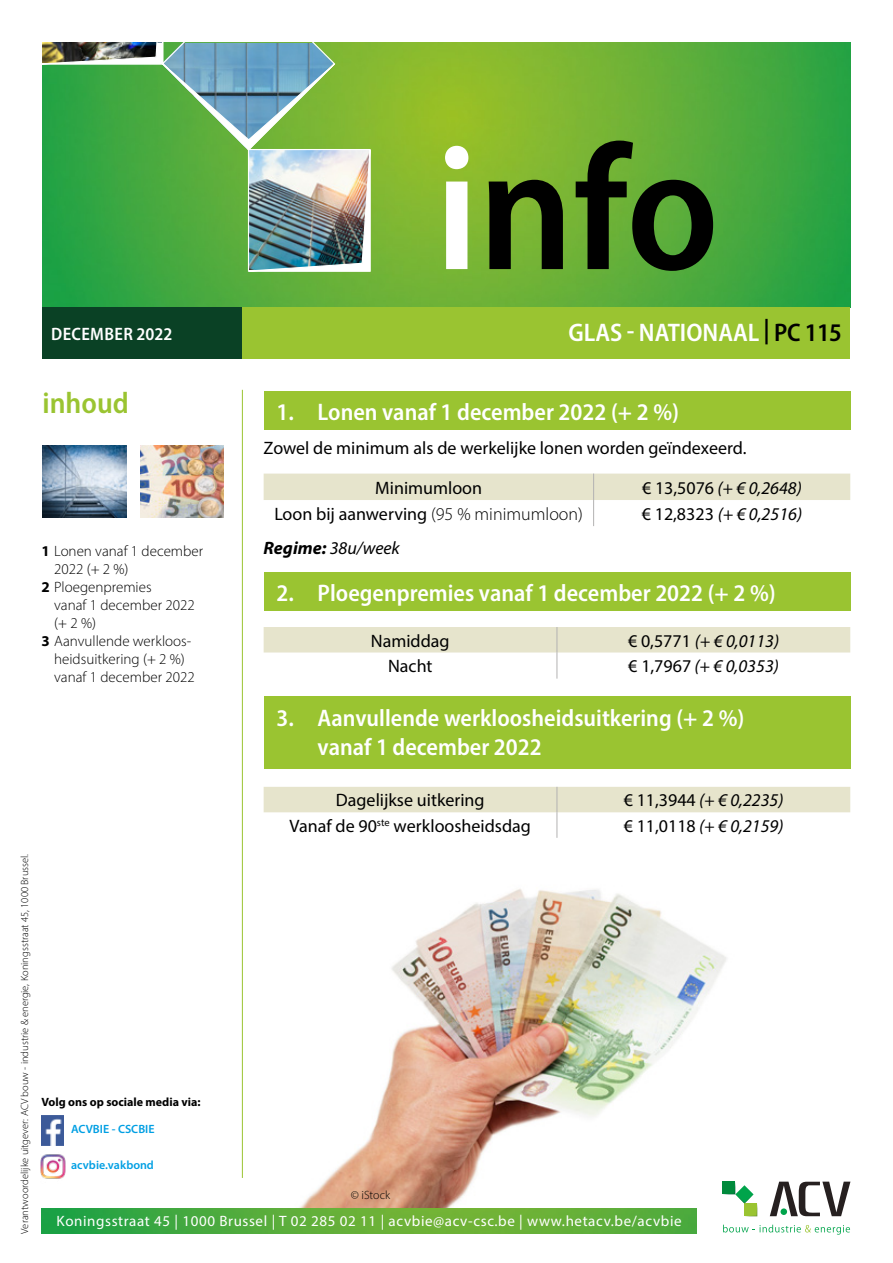
<style>
.page{position:relative;width:893px;height:1263px;background:#fff}
.page>*{position:absolute;margin:0;border:0;box-sizing:border-box;transform-origin:0 0}
.t1{font:600 semi-condensed 179.7px "Myriad Pro";color:#000}
.t2{font:600 semi-condensed 30px "Myriad Pro";color:#9ac431}
.t3{font:600 semi-condensed 25.5px "Myriad Pro";color:#fff}
.t4{font:600 semi-condensed 24px/28.8px "Myriad Pro";color:#fff}
.t5{font:18px "Myriad Pro";color:#000}
.t6{font:italic 18px "Myriad Pro";color:#000}
.t7{font:600 semi-condensed 18px "Myriad Pro";letter-spacing:.02em;color:#fff}
.t8{font:300 15px "Myriad Pro";color:#000}
.t9{font:15px "Myriad Pro";letter-spacing:.04em;color:#fff}
.t10{font:600 12px "Myriad Pro";color:#009fe3}
.t11{font:700 12px "Myriad Pro";color:#000}
.t12{font:300 12px "Myriad Pro";color:#000}
.t13{font:300 10.5px "Myriad Pro";color:#000}
.s1{color:#fff}
.s2{color:#000}
.s3{font-weight:700}
.s4{font-style:normal}
.s5{font-weight:300}
</style>
<div class="page">
<img style="left:43px;top:445px;width:83px;height:73px">
<img style="left:140px;top:445px;width:84px;height:73px">
<hr style="left:242px;top:390px;width:1px;height:788px;background:#9ac431">
<div style="left:264px;top:391px;width:586px;height:38px;background:#9ac431"></div>
<img style="left:299px;top:889px;width:459px;height:319px">
<img style="left:42px;top:1208px;width:655px;height:25px">
<svg style="left:770px;top:1181px;width:80px;height:35px"></svg>
<svg style="left:723px;top:1225px;width:127px;height:9px"></svg>
<svg style="left:722px;top:1181px;width:35px;height:35px"></svg>
<div style="left:264px;top:696px;width:586px;height:73px;background:#9ac431"></div>
<div style="left:264px;top:572px;width:586px;height:38px;background:#9ac431"></div>
<svg style="left:264px;top:474px;width:586px;height:52px"></svg>
<svg style="left:264px;top:627px;width:586px;height:52px"></svg>
<svg style="left:264px;top:787px;width:586px;height:51px"></svg>
<img style="left:43px;top:43px;width:807px;height:264px">
<div style="left:43px;top:308px;width:807px;height:51px;background:#9ac431"></div>
<div style="left:43px;top:308px;width:199px;height:51px;background:#0a4125"></div>
<img style="left:42px;top:43px;width:329px;height:229px">
<img style="left:42px;top:1115px;width:22px;height:30px">
<img style="left:40px;top:1154px;width:26px;height:25px">
<h1 class="t1" style="left:435px;top:96px;width:286px"><span class="s1">i</span>nfo</h1>
<p class="t7" style="left:51px;top:323px;width:123px">DECEMBER 2022</p>
<h3 class="t3" style="left:568px;top:317px;width:275px">GLAS - NATIONAAL <span class="s2">| PC 115</span></h3>
<h2 class="t2" style="left:43px;top:384px;width:88px">inhoud</h2>
<p class="t8" style="left:41px;top:542px;width:163px"><span class="s3">1</span> Lonen vanaf 1 december</p>
<p class="t8" style="left:54px;top:560px;width:76px">2022 (+ 2 %)</p>
<p class="t8" style="left:41px;top:578px;width:112px"><span class="s3">2</span> Ploegenpremies</p>
<p class="t8" style="left:54px;top:596px;width:142px">vanaf 1 december 2022</p>
<p class="t8" style="left:54px;top:614px;width:43px">(+ 2 %)</p>
<p class="t8" style="left:41px;top:632px;width:151px"><span class="s3">3</span> Aanvullende werkloos-</p>
<p class="t8" style="left:54px;top:650px;width:132px">heidsuitkering (+ 2 %)</p>
<p class="t8" style="left:54px;top:668px;width:142px">vanaf 1 december 2022</p>
<h3 class="t4" style="left:276px;top:397px;width:404px">1. Lonen vanaf 1 december 2022 (+ 2 %)</h3>
<p class="t5" style="left:264px;top:437px;width:484px">Zowel de minimum als de werkelijke lonen worden geïndexeerd.</p>
<p class="t5" style="left:375px;top:476px;width:109px">Minimumloon</p>
<p class="t6" style="left:642px;top:476px;width:161px"><span class="s4">€ 13,5076</span> (+ € 0,2648)</p>
<p class="t5" style="left:274px;top:503px;width:310px">Loon bij aanwerving <span class="s5">(95 % minimumloon)</span></p>
<p class="t6" style="left:642px;top:503px;width:162px"><span class="s4">€ 12,8323</span> (+ € 0,2516)</p>
<p class="t6" style="left:264px;top:536px;width:138px"><span class="s3">Regime:</span> 38u/week</p>
<h3 class="t4" style="left:276px;top:578px;width:501px">2. Ploegenpremies vanaf 1 december 2022 (+ 2 %)</h3>
<p class="t5" style="left:371px;top:629px;width:80px">Namiddag</p>
<p class="t6" style="left:628px;top:629px;width:153px"><span class="s4">€ 0,5771</span> (+ € 0,0113)</p>
<p class="t5" style="left:388px;top:655px;width:46px">Nacht</p>
<p class="t6" style="left:628px;top:655px;width:152px"><span class="s4">€ 1,7967</span> (+ € 0,0353)</p>
<h3 class="t4" style="left:318px;top:703px;width:428px;text-indent:-41px">3. Aanvullende werkloosheidsuitkering (+ 2 %) vanaf 1 december 2022</h3>
<p class="t13" style="left:18px;top:1233px;width:381px;rotate:-90deg">Verantwoordelijke uitgever: ACV bouw - industrie &amp; energie, Koningsstraat 45, 1000 Brussel.</p>
<p class="t5" style="left:336px;top:789px;width:150px">Dagelijkse uitkering</p>
<p class="t6" style="left:624px;top:789px;width:161px"><span class="s4">€ 11,3944</span> (+ € 0,2235)</p>
<p class="t5" style="left:290px;top:815px;width:243px">Vanaf de 90<sup>ste</sup> werkloosheidsdag</p>
<p class="t6" style="left:624px;top:815px;width:161px"><span class="s4">€ 11,0118</span> (+ € 0,2159)</p>
<p class="t11" style="left:41px;top:1094px;width:161px">Volg ons op sociale media via:</p>
<p class="t10" style="left:71px;top:1122px;width:85px">ACVBIE - CSCBIE</p>
<p class="t10" style="left:71px;top:1157px;width:84px">acvbie.vakbond</p>
<p class="t12" style="left:351px;top:1187px;width:41px">© iStock</p>
<p class="t9" style="left:57px;top:1212px;width:626px">Koningsstraat 45 | 1000 Brussel | T 02 285 02 11 | acvbie@acv-csc.be | www.hetacv.be/acvbie</p>
</div>
